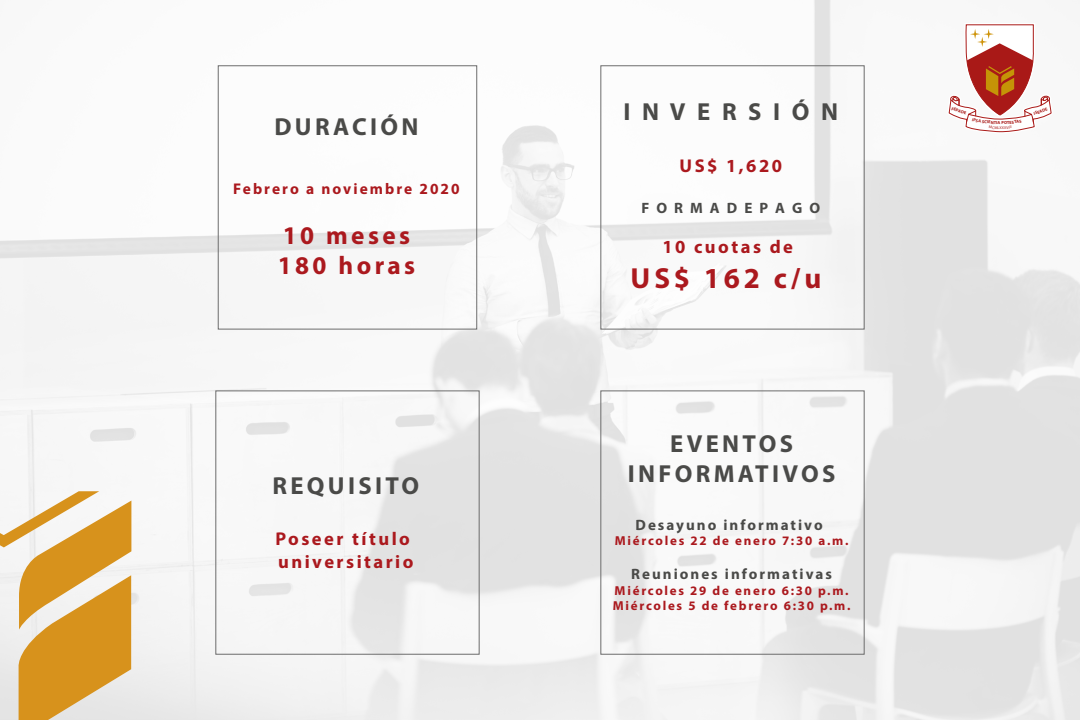
<style>
.page{position:relative;width:1080px;height:720px;background:#fff}
.page>*{position:absolute;margin:0;border:0;box-sizing:border-box;transform-origin:0 0}
.t1{font:700 29.1px "Myriad Pro";color:#ab191e}
.t2{font:700 25.6px/30.7px "Myriad Pro";letter-spacing:.135em;color:#ab191e}
.t3{font:700 24.7px/29.6px "Myriad Pro";letter-spacing:.135em;color:#4a4a48;text-align:center}
.t4{font:700 18.5px/22.2px "Myriad Pro";letter-spacing:.135em;color:#ab191e}
.t5{font:700 15.5px "Myriad Pro";letter-spacing:.135em;color:#ab191e}
.t6{font:700 15px "Myriad Pro";letter-spacing:.135em;color:#4a4a48}
.t7{font:700 13px/15.6px "Myriad Pro";letter-spacing:.135em;color:#ab191e}
.t8{font:4px "Myriad Pro";color:#a91917}
</style>
<div class="page">
<img style="left:0;top:0;width:1080px;height:720px">
<div style="left:218px;top:66px;width:259px;height:263px;border:1px solid #6c6c6c"></div>
<svg style="left:0;top:491px;width:131px;height:229px"></svg>
<svg style="left:945px;top:21px;width:110px;height:215px"></svg>
<h3 class="t3" style="left:274px;top:111px;width:146px">DURACIÓN</h3>
<p class="t5" style="left:233px;top:179px;width:228px">Febrero a noviembre 2020</p>
<h2 class="t2" style="left:278px;top:219px;width:139px">10 meses<br>180 horas</h2>
<h3 class="t3" style="left:272px;top:470px;width:148px">REQUISITO</h3>
<h3 class="t4" style="left:275px;top:527px;width:140px">Poseer título universitario</h3>
<h3 class="t3" style="left:624px;top:97px;width:216px">I N V E R S I Ó N</h3>
<h3 class="t4" style="left:680px;top:154px;width:104px">US$ 1,620</h3>
<p class="t6" style="left:641px;top:198px;width:180px">F O R M A D E P A G O</p>
<h3 class="t4" style="left:662px;top:235px;width:132px">10 cuotas de</h3>
<h1 class="t1" style="left:631px;top:259px;width:192px">US$ 162 c/u</h1>
<h3 class="t3" style="left:628px;top:428px;width:209px">EVENTOS<br>INFORMATIVOS</h3>
<p class="t6" style="left:636px;top:515px;width:189px">Desayuno informativo</p>
<p class="t7" style="left:615px;top:533px;width:235px">Miércoles 22 de enero 7:30 a.m.</p>
<p class="t6" style="left:631px;top:564px;width:202px">Reuniones informativas</p>
<p class="t7" style="left:613px;top:582px;width:239px">Miércoles 29 de enero 6:30 p.m.<br>Miércoles 5 de febrero 6:30 p.m.</p>
<p class="t8" style="left:1000px;top:125px;width:4px">X</p>
</div>
